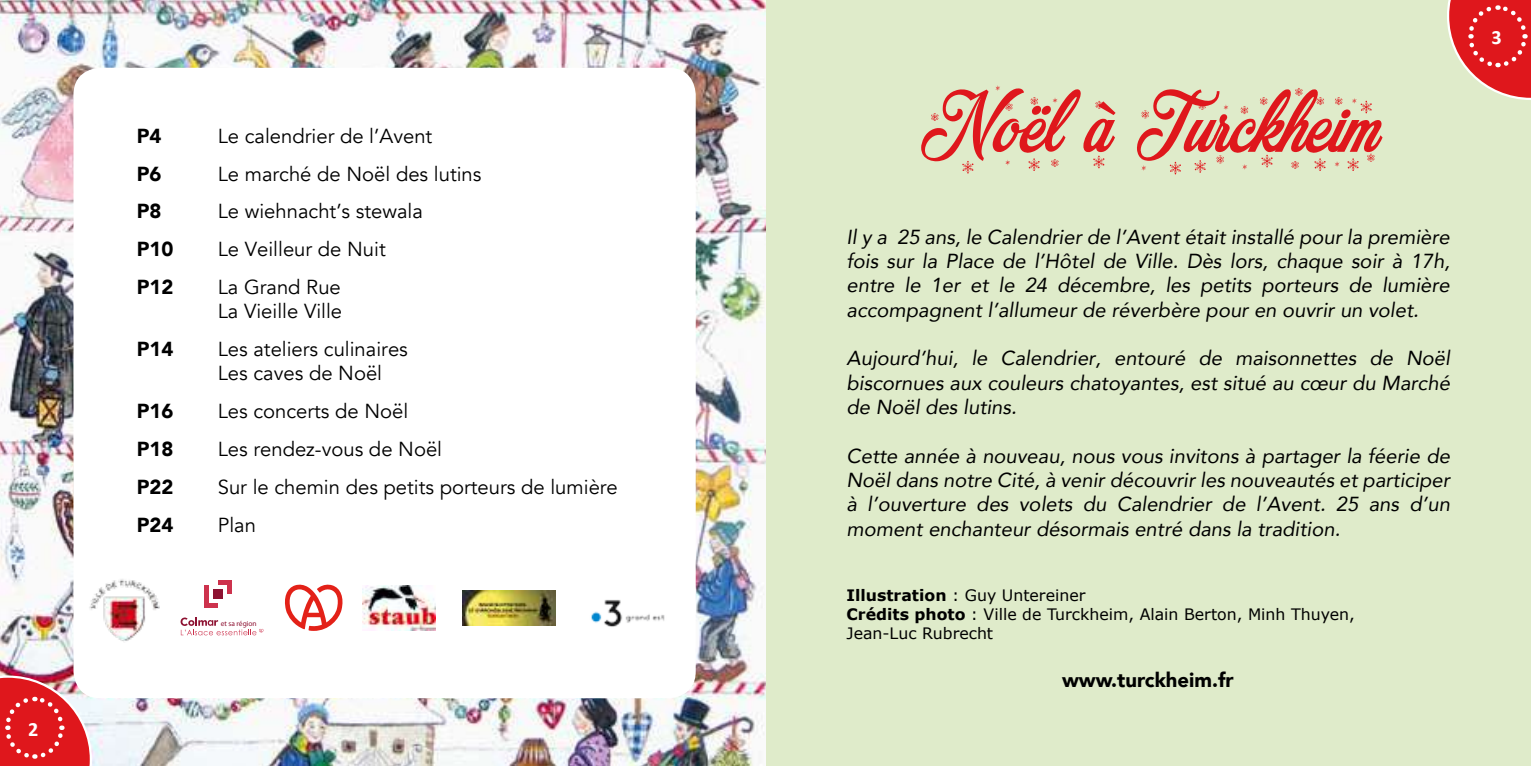
<style>
.page{position:relative;width:1531px;height:766px;background:#fff}
.page>*{position:absolute;margin:0;border:0;box-sizing:border-box;transform-origin:0 0}
.t1{font:90px "Merry Christmas Flake";color:#df171c}
.t2{font:italic 20.25px/24.3px "Avenir";color:#000;text-align:justify}
.t3{font:20.25px/24.3px "Avenir";color:#000}
.t4{font:900 20.25px "Avenir";color:#000}
.t5{font:15.75px/18.9px "Verdana";color:#000}
.t6{font:7.42px "Myriad Pro";color:#8d1232}
.s1{font-weight:700}
</style>
<div class="page">
<img style="left:0;top:0;width:766px;height:765px">
<div style="left:73px;top:68px;width:623px;height:630px;background:#fff;border-radius:27px"></div>
<div style="left:766px;top:0;width:765px;height:765px;background:#dfebca"></div>
<img style="left:89px;top:579px;width:71px;height:63px">
<div style="left:204px;top:585px;width:5px;height:22px;background:#cd324d"></div>
<hr style="left:204px;top:603px;width:14px;height:4px;background:#cd324d">
<hr style="left:218px;top:580px;width:14px;height:4px;background:#cd324d">
<div style="left:227px;top:580px;width:5px;height:13px;background:#cd324d"></div>
<div style="left:213px;top:589px;width:10px;height:9px;background:#8d1232"></div>
<svg style="left:181px;top:617px;width:82px;height:18px"></svg>
<svg style="left:285px;top:584px;width:57px;height:46px"></svg>
<img style="left:462px;top:590px;width:94px;height:35px">
<img style="left:363px;top:585px;width:73px;height:45px">
<img style="left:591px;top:599px;width:74px;height:28px">
<svg style="left:1447px;top:0;width:84px;height:100px"></svg>
<svg style="left:0;top:675px;width:92px;height:90px;background:#e0474c"></svg>
<p class="t4" style="left:137px;top:118px;width:26px">P4</p>
<p class="t3" style="left:218px;top:124px;width:216px">Le calendrier de l’Avent</p>
<p class="t4" style="left:137px;top:156px;width:26px">P6</p>
<p class="t3" style="left:218px;top:162px;width:265px">Le marché de Noël des lutins</p>
<p class="t4" style="left:137px;top:194px;width:26px">P8</p>
<p class="t3" style="left:218px;top:199px;width:207px">Le wiehnacht’s stewala</p>
<p class="t4" style="left:137px;top:232px;width:38px">P10</p>
<p class="t3" style="left:218px;top:237px;width:169px">Le Veilleur de Nuit</p>
<p class="t4" style="left:137px;top:269px;width:38px">P12</p>
<p class="t3" style="left:218px;top:275px;width:126px">La Grand Rue<br>La Vieille Ville</p>
<p class="t4" style="left:137px;top:331px;width:38px">P14</p>
<p class="t3" style="left:218px;top:337px;width:192px">Les ateliers culinaires<br>Les caves de Noël</p>
<p class="t4" style="left:137px;top:394px;width:38px">P16</p>
<p class="t3" style="left:218px;top:399px;width:192px">Les concerts de Noël</p>
<p class="t4" style="left:137px;top:431px;width:38px">P18</p>
<p class="t3" style="left:218px;top:437px;width:226px">Les rendez-vous de Noël</p>
<p class="t4" style="left:137px;top:469px;width:38px">P22</p>
<p class="t3" style="left:218px;top:475px;width:402px">Sur le chemin des petits porteurs de lumière</p>
<p class="t4" style="left:137px;top:507px;width:38px">P24</p>
<p class="t3" style="left:218px;top:513px;width:40px">Plan</p>
<p class="t6" style="left:221px;top:618px;width:38px">et sa région</p>
<h1 class="t1" style="left:920px;top:70px;width:462px">Noël à Turckheim</h1>
<p class="t2" style="left:846px;top:224px;width:605px">Il y a 25 ans, le Calendrier de l’Avent était installé pour la première fois sur la Place de l’Hôtel de Ville. Dès lors, chaque soir à 17h, entre le 1er et le 24 décembre, les petits porteurs de lumière accompagnent l’allumeur de réverbère pour en ouvrir un volet.</p>
<p class="t2" style="left:846px;top:346px;width:605px">Aujourd’hui, le Calendrier, entouré de maisonnettes de Noël biscornues aux couleurs chatoyantes, est situé au cœur du Marché de Noël des lutins.</p>
<p class="t2" style="left:846px;top:443px;width:605px">Cette année à nouveau, nous vous invitons à partager la féerie de Noël dans notre Cité, à venir découvrir les nouveautés et participer à l’ouverture des volets du Calendrier de l’Avent. 25 ans d’un moment enchanteur désormais entré dans la tradition.</p>
<p class="t5" style="left:846px;top:585px;width:510px"><span class="s1">Illustration</span> : Guy Untereiner<br><span class="s1">Crédits photo</span> : Ville de Turckheim, Alain Berton, Minh Thuyen,<br>Jean-Luc Rubrecht</p>
<p class="t4" style="left:1062px;top:662px;width:173px">www.turckheim.fr</p>
</div>
